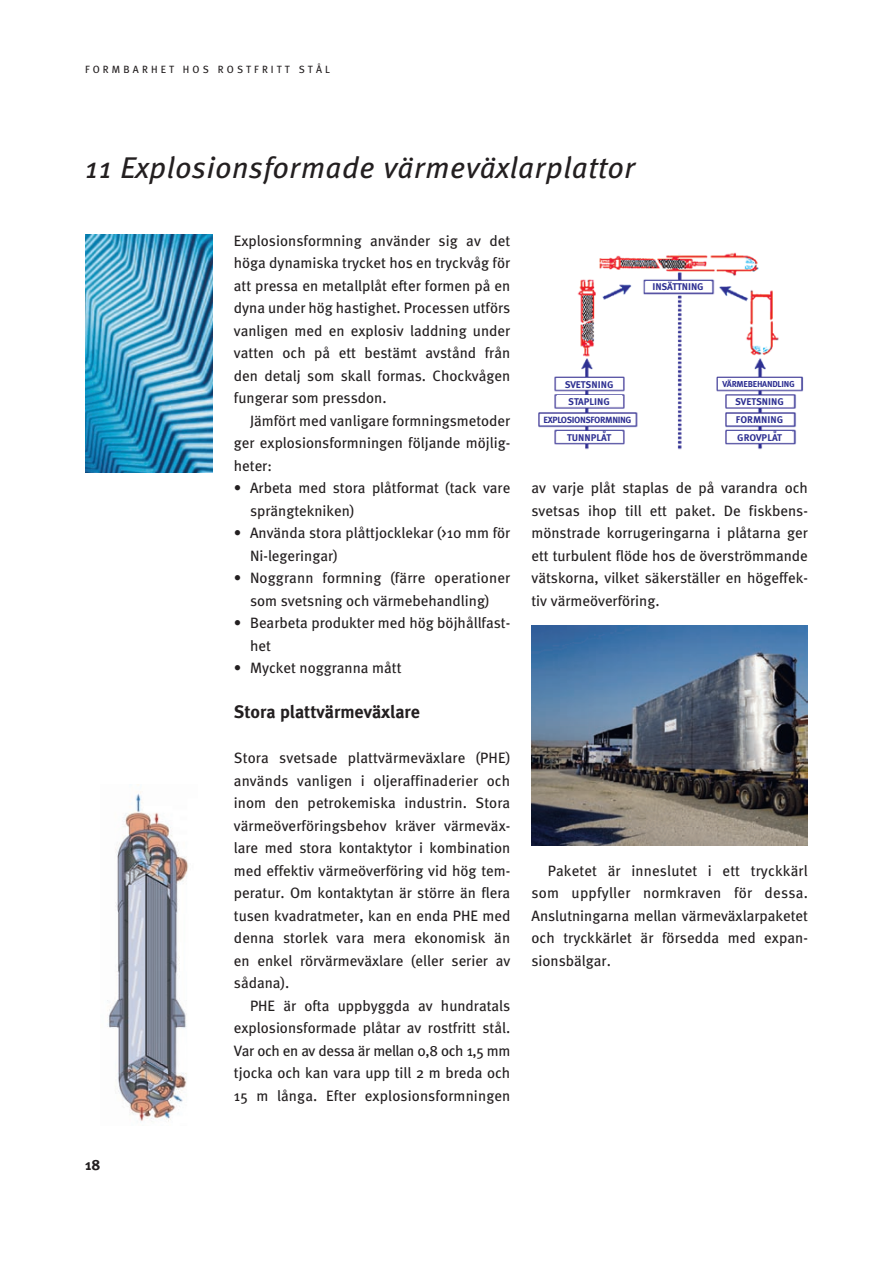
<style>
.page{position:relative;width:893px;height:1263px;background:#fff}
.page>*{position:absolute;margin:0;border:0;box-sizing:border-box;transform-origin:0 0}
.t1{font:italic 30px "Meta";letter-spacing:.025em;color:#231f20}
.t2{font:700 18px "Meta";color:#231f20}
.t3{font:15px/22.5px "Meta";color:#231f20;text-align:justify}
.t4{font:700 15px "Meta";color:#231f20}
.t5{font:10.5px "Meta";letter-spacing:.3em;color:#231f20}
.t6{font:9.75px/17.9px "Meta Bold CE Caps";color:#2e3092;text-align:center}
.t7{font:9px "Meta Bold CE Caps";letter-spacing:-.04em;color:#2e3092}
.t8{font:8.7px "Meta Bold CE Caps";letter-spacing:-.03em;color:#2e3092}
.t9{font:7.8px "Meta Bold CE Caps";color:#2e3092}
</style>
<div class="page">
<img style="left:538px;top:252px;width:266px;height:198px">
<img style="left:85px;top:234px;width:128px;height:238px">
<img style="left:531px;top:625px;width:277px;height:221px">
<img style="left:107px;top:784px;width:81px;height:338px">
<div style="left:646px;top:281px;width:64px;height:11px;background:#fff"></div>
<div style="left:557px;top:378px;width:64px;height:11px;background:#fff"></div>
<div style="left:557px;top:395px;width:64px;height:11px;background:#fff"></div>
<div style="left:541px;top:414px;width:93px;height:10px;background:#fff"></div>
<div style="left:557px;top:432px;width:64px;height:10px;background:#fff"></div>
<div style="left:718px;top:378px;width:81px;height:11px;background:#fff"></div>
<div style="left:727px;top:396px;width:65px;height:10px;background:#fff"></div>
<div style="left:727px;top:414px;width:65px;height:10px;background:#fff"></div>
<div style="left:727px;top:432px;width:65px;height:10px;background:#fff"></div>
<p class="t5" style="left:85px;top:63px;width:246px">Form barhet hos rostf ritt stål</p>
<h1 class="t1" style="left:85px;top:150px;width:552px">11 Explosionsformade värmeväxlarplattor</h1>
<p class="t4" style="left:85px;top:1156px;width:17px">18</p>
<p class="t3" style="left:234px;top:229px;width:278px">Explosionsformning använder sig av det höga dynamiska trycket hos en tryckvåg för att pressa en metallplåt efter formen på en dyna under hög hastighet. Processen utförs vanligen med en explosiv laddning under vatten och på ett bestämt avstånd från den detalj som skall formas. Chockvågen fungerar som pressdon.</p>
<p class="t3" style="left:234px;top:409px;width:278px;text-indent:16px">Jämfört med vanligare formningsmetoder ger explosionsformningen följande möjlig&shy;heter:</p>
<p class="t3" style="left:250px;top:477px;width:262px;text-indent:-16px">• Arbeta med stora plåtformat (tack vare sprängtekniken)</p>
<p class="t3" style="left:250px;top:522px;width:262px;text-indent:-16px">• Använda stora plåttjocklekar (&gt;10 mm för<br>Ni-legeringar)</p>
<p class="t3" style="left:234px;top:567px;width:278px;text-align:center">• Noggrann formning (färre operationer som svetsning och värmebehandling)</p>
<p class="t3" style="left:250px;top:612px;width:262px;text-indent:-16px">• Bearbeta produkter med hög böjhållfast&shy;het</p>
<p class="t3" style="left:234px;top:657px;width:169px">• Mycket noggranna mått</p>
<p class="t2" style="left:234px;top:701px;width:188px">Stora plattvärmeväxlare</p>
<p class="t3" style="left:234px;top:747px;width:278px">Stora svetsade plattvärmeväxlare (PHE) används vanligen i oljeraffinaderier och inom den petrokemiska industrin. Stora värmeöverföringsbehov kräver värmeväx&shy;lare med stora kontaktytor i kombination med effektiv värmeöverföring vid hög tem&shy;peratur. Om kontaktytan är större än flera tusen kvadratmeter, kan en enda PHE med denna storlek vara mera ekonomisk än en enkel rörvärmeväxlare (eller serier av sådana).</p>
<p class="t3" style="left:234px;top:994px;width:278px;text-indent:16px">PHE är ofta uppbyggda av hundratals explosionsformade plåtar av rostfritt stål.<br>Var och en av dessa är mellan 0,8 och 1,5 mm tjocka och kan vara upp till 2 m breda och 15 m långa. Efter explosionsformningen</p>
<p class="t6" style="left:652px;top:278px;width:53px">INSÄTTNING</p>
<p class="t8" style="left:722px;top:379px;width:74px">VÄRMEBEHANDLING</p>
<p class="t6" style="left:735px;top:393px;width:50px;text-align:justify">SVETSNING FORMNING GROVPLAT</p>
<p class="t6" style="left:565px;top:376px;width:50px;line-height:17px">SVETSNING<br>STAPLING</p>
<p class="t7" style="left:543px;top:414px;width:90px">EXPLOSIONSFORMNING</p>
<p class="t6" style="left:567px;top:428px;width:46px">TUNNPLAT</p>
<p class="t9" style="left:603px;top:428px;width:5px">°</p>
<p class="t9" style="left:773px;top:428px;width:5px">°</p>
<p class="t3" style="left:531px;top:476px;width:278px">av varje plåt staplas de på varandra och svetsas ihop till ett paket. De fiskbens&shy;mönstrade korrugeringarna i plåtarna ger ett turbulent flöde hos de överströmmande vätskorna, vilket säkerställer en högeffek&shy;tiv värmeöverföring.</p>
<p class="t3" style="left:531px;top:859px;width:278px;text-indent:16px">Paketet är inneslutet i ett tryckkärl som uppfyller normkraven för dessa.<br>Anslutningarna mellan värmeväxlarpaketet och tryckkärlet är försedda med expan&shy;sionsbälgar.</p>
</div>
